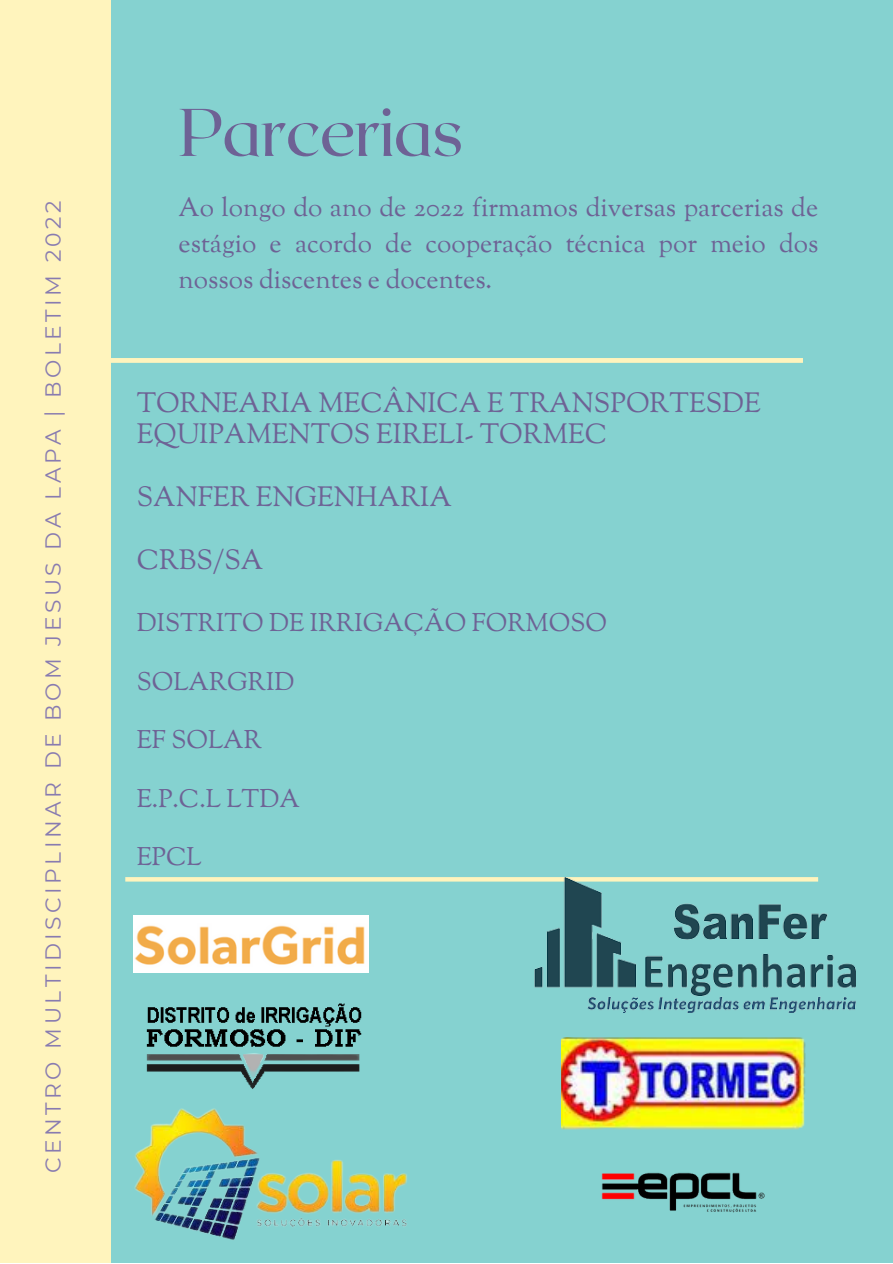
<style>
.page{position:relative;width:893px;height:1264px;background:#fff}
.page>*{position:absolute;margin:0;border:0;box-sizing:border-box;transform-origin:0 0}
.t1{font:67.2px "Roxborough CF";letter-spacing:-.02em;color:#6e6295}
.t2{font:27.75px/31.5px "Sorts Mill Goudy";color:#6e6295}
.t3{font:26.1px/36px "Sorts Mill Goudy";color:#6e6295;text-align:justify}
.t4{font:25.35px "Sorts Mill Goudy";color:#6e6295}
.t5{font:21.75px "Montserrat";letter-spacing:.16em;color:#887bb0}
</style>
<div class="page">
<div style="left:0;top:0;width:892px;height:1262px;background:#85d2d0"></div>
<div style="left:0;top:0;width:110px;height:1262px;background:#fff4bd"></div>
<hr style="left:110px;top:358px;width:692px;height:4px;background:#fff4bd">
<hr style="left:125px;top:877px;width:693px;height:4px;background:#fff4bd">
<img style="left:133px;top:915px;width:235px;height:57px">
<img style="left:146px;top:1003px;width:216px;height:86px">
<img style="left:134px;top:1108px;width:273px;height:132px">
<img style="left:534px;top:877px;width:321px;height:135px">
<img style="left:561px;top:1037px;width:245px;height:92px">
<img style="left:591px;top:1123px;width:185px;height:90px">
<p class="t5" style="left:40px;top:1173px;width:974px;rotate:-90deg">CENTRO MULTIDISCIPLINAR DE BOM JESUS DA LAPA | BOLETIM 2022</p>
<h1 class="t1" style="left:178px;top:89px;width:286px">Parcerias</h1>
<p class="t3" style="left:178px;top:192px;width:641px">Ao longo do ano de 2022 firmamos diversas parcerias de estágio e acordo de cooperação técnica por meio dos nossos discentes e docentes.</p>
<p class="t2" style="left:137px;top:389px;width:625px">TORNEARIA MECÂNICA E TRANSPORTESDE<br>EQUIPAMENTOS EIRELI- TORMEC</p>
<p class="t2" style="left:137px;top:483px;width:316px">SANFER ENGENHARIA</p>
<p class="t2" style="left:137px;top:546px;width:128px">CRBS/SA</p>
<p class="t4" style="left:137px;top:607px;width:471px">DISTRITO DE IRRIGAÇÃO FORMOSO</p>
<p class="t4" style="left:137px;top:665px;width:159px">SOLARGRID</p>
<p class="t4" style="left:137px;top:724px;width:127px">EF SOLAR</p>
<p class="t4" style="left:137px;top:782px;width:165px">E.P.C.L LTDA</p>
<p class="t4" style="left:137px;top:841px;width:67px">EPCL</p>
</div>
